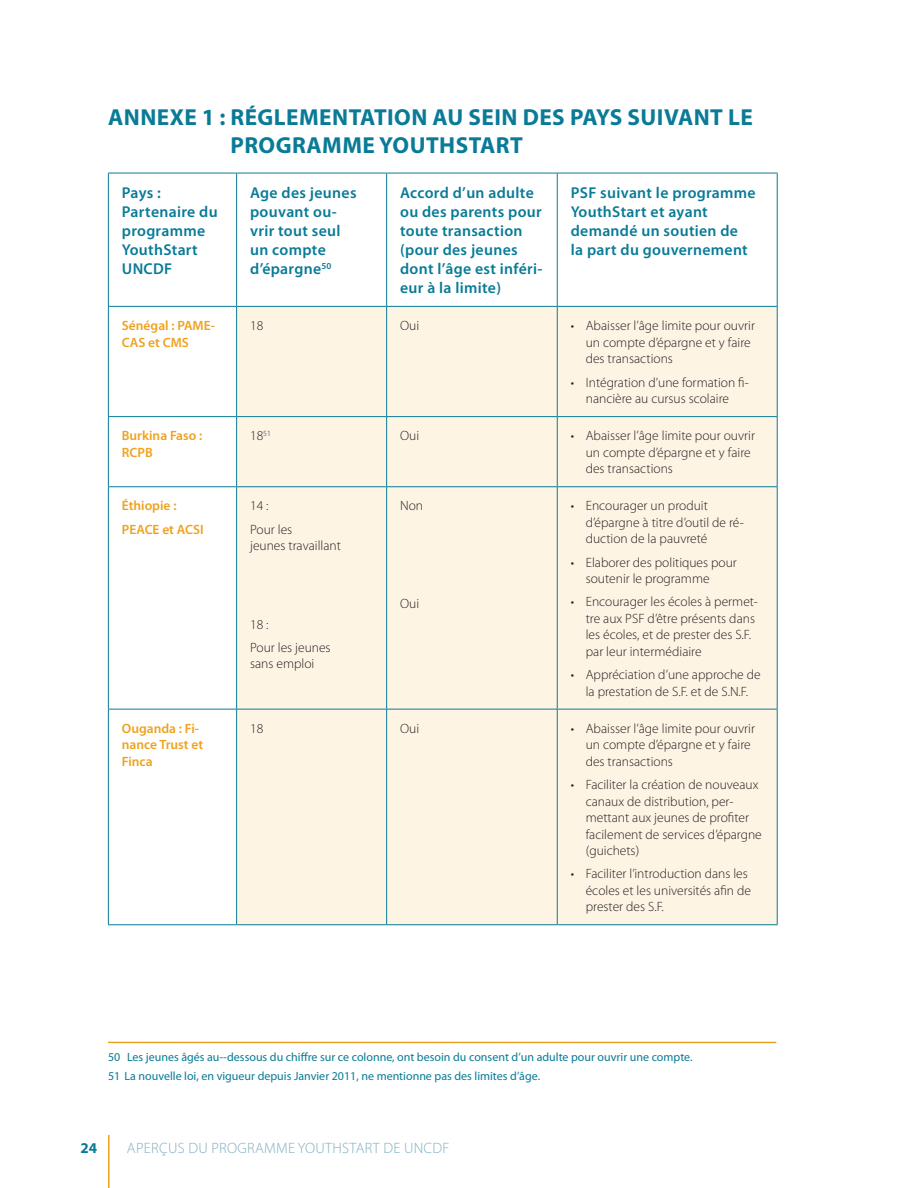
<style>
.page{position:relative;width:918px;height:1188px;background:#fff}
.page>*{position:absolute;margin:0;border:0;box-sizing:border-box;transform-origin:0 0}
._1__Header{font:700 23.25px/27.8px "Myriad Pro";letter-spacing:.02em;color:#097b96}
._4a__Table_Header{font:600 15.75px/18.9px "Myriad Pro";letter-spacing:.02em;color:#097b96}
.t1{font:300 15px "Myriad Pro";letter-spacing:.02em;color:#7faec0}
.t2{font:700 15px "Myriad Pro";color:#097b96}
._3d__Box_Bullets{font:300 13.5px/16.5px "Myriad Pro";color:#231f20}
._4b__Table_Subhead{font:600 13.5px/16.5px "Myriad Pro";color:#eea21f}
._3c__Box_Body{font:300 13.5px/16.5px "Myriad Pro";color:#231f20}
._5__Footnote{font:12px "Myriad Pro";color:#097b96}
</style>
<div class="page">
<hr style="left:108px;top:1135px;width:2px;height:53px;background:#eea21f">
<svg style="left:109px;top:417px;width:127px;height:292px"></svg>
<div style="left:237px;top:307px;width:540px;height:617px;background:#fdf4e4"></div>
<hr style="left:236px;top:173px;width:1px;height:133px;background:#097b96">
<hr style="left:386px;top:173px;width:1px;height:133px;background:#097b96">
<hr style="left:557px;top:173px;width:1px;height:133px;background:#097b96">
<hr style="left:386px;top:307px;width:1px;height:109px;background:#097b96">
<hr style="left:557px;top:307px;width:1px;height:109px;background:#097b96">
<hr style="left:108px;top:416px;width:129px;height:1px;background:#097b96">
<hr style="left:237px;top:416px;width:150px;height:1px;background:#097b96">
<hr style="left:387px;top:416px;width:170px;height:1px;background:#097b96">
<hr style="left:386px;top:417px;width:1px;height:69px;background:#097b96">
<hr style="left:557px;top:416px;width:221px;height:1px;background:#097b96">
<hr style="left:557px;top:417px;width:1px;height:69px;background:#097b96">
<hr style="left:108px;top:486px;width:129px;height:1px;background:#097b96">
<hr style="left:237px;top:486px;width:150px;height:1px;background:#097b96">
<hr style="left:387px;top:486px;width:170px;height:1px;background:#097b96">
<hr style="left:386px;top:487px;width:1px;height:222px;background:#097b96">
<hr style="left:557px;top:486px;width:221px;height:1px;background:#097b96">
<hr style="left:557px;top:487px;width:1px;height:222px;background:#097b96">
<hr style="left:108px;top:709px;width:129px;height:1px;background:#097b96">
<hr style="left:237px;top:709px;width:150px;height:1px;background:#097b96">
<hr style="left:387px;top:709px;width:170px;height:1px;background:#097b96">
<hr style="left:386px;top:710px;width:1px;height:214px;background:#097b96">
<hr style="left:557px;top:709px;width:221px;height:1px;background:#097b96">
<hr style="left:557px;top:710px;width:1px;height:214px;background:#097b96">
<hr style="left:108px;top:924px;width:129px;height:1px;background:#097b96">
<hr style="left:237px;top:924px;width:150px;height:1px;background:#097b96">
<hr style="left:387px;top:924px;width:170px;height:1px;background:#097b96">
<hr style="left:557px;top:924px;width:221px;height:1px;background:#097b96">
<hr style="left:108px;top:173px;width:129px;height:1px;background:#097b96">
<hr style="left:108px;top:173px;width:1px;height:133px;background:#097b96">
<hr style="left:237px;top:173px;width:150px;height:1px;background:#097b96">
<hr style="left:387px;top:173px;width:170px;height:1px;background:#097b96">
<hr style="left:557px;top:173px;width:221px;height:1px;background:#097b96">
<hr style="left:777px;top:173px;width:1px;height:133px;background:#097b96">
<hr style="left:108px;top:306px;width:129px;height:1px;background:#097b96">
<hr style="left:237px;top:306px;width:150px;height:1px;background:#097b96">
<hr style="left:387px;top:306px;width:170px;height:1px;background:#097b96">
<hr style="left:557px;top:306px;width:221px;height:1px;background:#097b96">
<hr style="left:777px;top:307px;width:1px;height:109px;background:#097b96">
<hr style="left:777px;top:417px;width:1px;height:69px;background:#097b96">
<hr style="left:777px;top:487px;width:1px;height:222px;background:#097b96">
<hr style="left:777px;top:710px;width:1px;height:214px;background:#097b96">
<hr style="left:108px;top:307px;width:1px;height:109px;background:#097b96">
<hr style="left:236px;top:307px;width:1px;height:109px;background:#097b96">
<hr style="left:108px;top:417px;width:1px;height:69px;background:#097b96">
<hr style="left:236px;top:417px;width:1px;height:69px;background:#097b96">
<hr style="left:108px;top:487px;width:1px;height:222px;background:#097b96">
<hr style="left:236px;top:487px;width:1px;height:222px;background:#097b96">
<hr style="left:108px;top:710px;width:1px;height:214px;background:#097b96">
<hr style="left:236px;top:710px;width:1px;height:214px;background:#097b96">
<hr style="left:108px;top:1042px;width:668px;height:1px;background:#eea21f">
<p class="_1__Header" style="left:230px;top:104px;width:524px;text-indent:-122px">ANNEXE 1 : RÉGLEMENTATION AU SEIN DES PAYS SUIVANT LE<br>PROGRAMME YOUTHSTART<sup>50</sup> <sup>51</sup></p>
<p class="_4a__Table_Header" style="left:122px;top:183px;width:97px">Pays :<br>Partenaire du programme<br>YouthStart<br>UNCDF</p>
<p class="_4a__Table_Header" style="left:250px;top:183px;width:108px">Age des jeunes pouvant ou&shy;vrir tout seul un compte d’épargne<sup>50</sup></p>
<p class="_4a__Table_Header" style="left:400px;top:183px;width:144px">Accord d’un adulte ou des parents pour toute transaction (pour des jeunes dont l’âge est inféri&shy;eur à la limite)</p>
<p class="_4a__Table_Header" style="left:571px;top:183px;width:186px">PSF suivant le programme<br>YouthStart et ayant demandé un soutien de<br>la part du gouvernement</p>
<p class="_4b__Table_Subhead" style="left:122px;top:317px;width:95px">Sénégal : PAME-<br>CAS et CMS</p>
<p class="_3c__Box_Body" style="left:250px;top:318px;width:15px">18</p>
<p class="_3c__Box_Body" style="left:400px;top:318px;width:21px">Oui</p>
<p class="_3d__Box_Bullets" style="left:586px;top:318px;width:171px;text-indent:-15px">• Abaisser l’âge limite pour ouvrir un compte d’épargne et y faire des transactions</p>
<p class="_3d__Box_Bullets" style="left:571px;top:374px;width:180px;text-align:center">• Intégration d’une formation fi&shy;nancière au cursus scolaire</p>
<p class="_4b__Table_Subhead" style="left:122px;top:427px;width:82px">Burkina Faso :<br>RCPB</p>
<p class="_3c__Box_Body" style="left:250px;top:427px;width:22px">18<sup>51</sup></p>
<p class="_3c__Box_Body" style="left:400px;top:427px;width:21px">Oui</p>
<p class="_3d__Box_Bullets" style="left:586px;top:427px;width:171px;text-indent:-15px">• Abaisser l’âge limite pour ouvrir un compte d’épargne et y faire des transactions</p>
<p class="_4b__Table_Subhead" style="left:122px;top:497px;width:56px">Éthiopie :</p>
<p class="_4b__Table_Subhead" style="left:122px;top:521px;width:83px">PEACE et ACSI</p>
<p class="_3d__Box_Bullets" style="left:586px;top:498px;width:160px;text-indent:-15px">• Encourager un produit d’épargne à titre d’outil de ré&shy;duction de la pauvreté</p>
<p class="_3d__Box_Bullets" style="left:586px;top:554px;width:153px;text-indent:-15px">• Elaborer des politiques pour soutenir le programme</p>
<p class="_3d__Box_Bullets" style="left:586px;top:594px;width:174px;text-indent:-15px">• Encourager les écoles à permet&shy;tre aux PSF d’être présents dans les écoles, et de prester des S.F. par leur intermédiaire</p>
<p class="_3d__Box_Bullets" style="left:571px;top:666px;width:191px;text-align:center">• Appréciation d’une approche de la prestation de S.F. et de S.N.F.</p>
<p class="_3c__Box_Body" style="left:400px;top:498px;width:25px">Non</p>
<p class="_3c__Box_Body" style="left:250px;top:498px;width:20px">14 :</p>
<p class="_3c__Box_Body" style="left:250px;top:521px;width:92px">Pour les<br>jeunes travaillant</p>
<p class="_3c__Box_Body" style="left:400px;top:595px;width:21px">Oui</p>
<p class="_3c__Box_Body" style="left:250px;top:616px;width:20px">18 :</p>
<p class="_3c__Box_Body" style="left:250px;top:639px;width:82px">Pour les jeunes sans emploi</p>
<p class="_4b__Table_Subhead" style="left:122px;top:720px;width:83px">Ouganda : Fi&shy;nance Trust et<br>Finca</p>
<p class="_3c__Box_Body" style="left:250px;top:720px;width:15px">18</p>
<p class="_3c__Box_Body" style="left:400px;top:720px;width:21px">Oui</p>
<p class="_3d__Box_Bullets" style="left:586px;top:720px;width:171px;text-indent:-15px">• Abaisser l’âge limite pour ouvrir un compte d’épargne et y faire des transactions</p>
<p class="_3d__Box_Bullets" style="left:586px;top:776px;width:178px;text-indent:-15px">• Faciliter la création de nouveaux canaux de distribution, per&shy;mettant aux jeunes de profiter facilement de services d’épargne (guichets)</p>
<p class="_3d__Box_Bullets" style="left:586px;top:865px;width:167px;text-indent:-15px">• Faciliter l’introduction dans les écoles et les universités afin de prester des S.F.</p>
<p class="_5__Footnote" style="left:108px;top:1050px;width:586px">50 Les jeunes âgés au--dessous du chiffre sur ce colonne, ont besoin du consent d’un adulte pour ouvrir une compte.</p>
<p class="_5__Footnote" style="left:108px;top:1069px;width:434px">51 La nouvelle loi, en vigueur depuis Janvier 2011, ne mentionne pas des limites d’âge.</p>
<p class="t2" style="left:80px;top:1139px;width:18px">24</p>
<p class="t1" style="left:127px;top:1139px;width:324px">APERÇUS DU PROGRAMME YOUTHSTART DE UNCDF</p>
</div>
